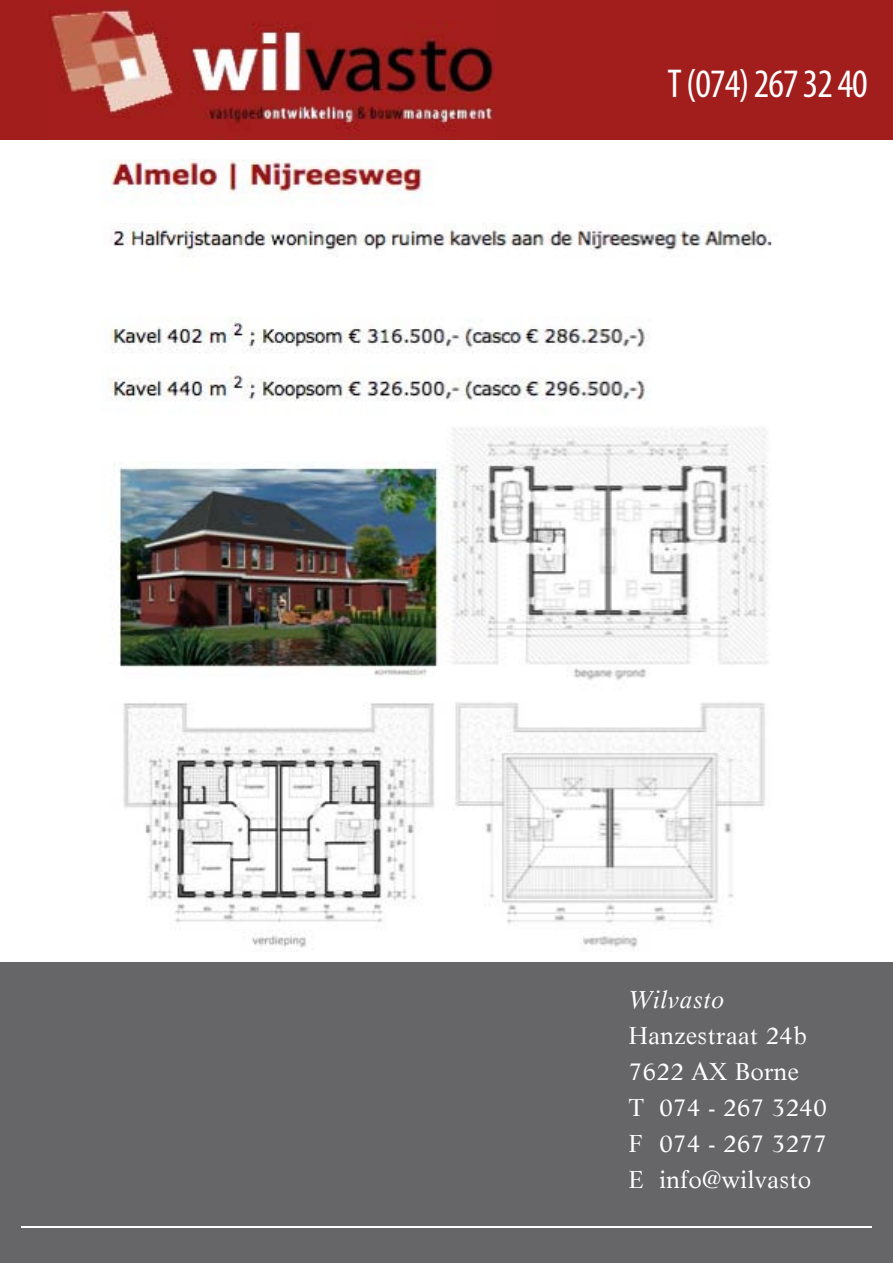
<style>
.page{position:relative;width:893px;height:1263px;background:#fff}
.page>*{position:absolute;margin:0;border:0;box-sizing:border-box;transform-origin:0 0}
.t1{font:condensed 40.5px "Myriad Pro";letter-spacing:-.025em;color:#fff}
.t2{font:24px/36px "Life";letter-spacing:.02em;color:#fff}
.t3{font:italic 24px "Life";letter-spacing:.02em;color:#fff}
</style>
<div class="page">
<div style="left:0;top:963px;width:893px;height:300px;background:#666668"></div>
<div style="left:0;top:0;width:893px;height:140px;background:#a11e1c"></div>
<img style="left:51px;top:8px;width:443px;height:132px">
<hr style="left:21px;top:1226px;width:851px;height:2px;background:#fff">
<img style="left:110px;top:159px;width:315px;height:46px">
<img style="left:109px;top:223px;width:663px;height:728px">
<h1 class="t1" style="left:668px;top:59px;width:201px">T (074) 267 32 40</h1>
<p class="t3" style="left:629px;top:985px;width:97px">Wilvasto</p>
<p class="t2" style="left:629px;top:1017px;width:199px">Hanzestraat 24b<br>7622 AX Borne<br>T 074 - 267 3240<br>F 074 - 267 3277<br>E info@wilvasto</p>
</div>
